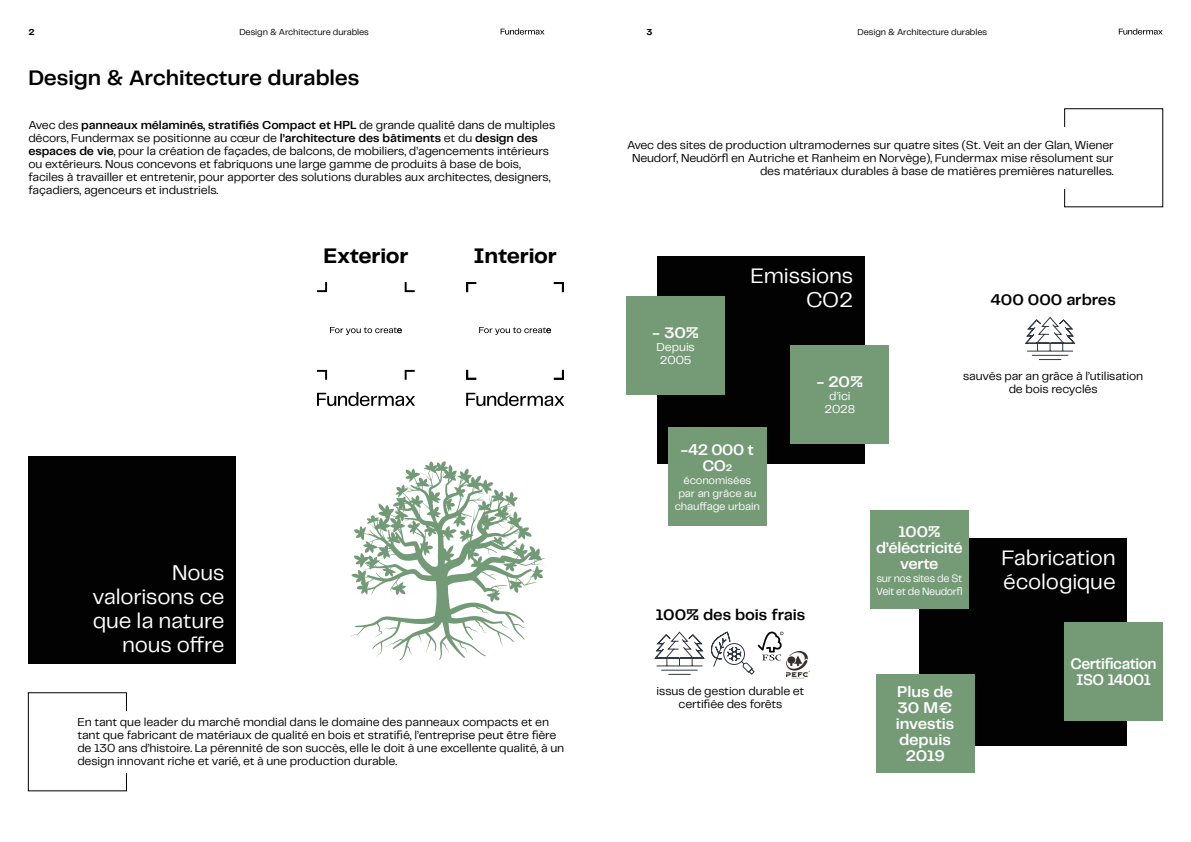
<style>
.page{position:relative;width:1191px;height:842px;background:#fff}
.page>*{position:absolute;margin:0;border:0;box-sizing:border-box;transform-origin:0 0}
.t1{font:22px/24px "Telegraf";letter-spacing:-.01em;color:#fff;text-align:right}
.t2{font:600 22px "Telegraf";letter-spacing:-.01em;color:#000}
.t3{font:700 22px "Telegraf";letter-spacing:-.01em;color:#000}
.t4{font:600 16px/16px "Telegraf";letter-spacing:-.02em;color:#fff;text-align:center}
.t5{font:600 16px "Telegraf";letter-spacing:-.005em;color:#000}
.t6{font:600 16px/16px "Telegraf";letter-spacing:-.02em;color:#fff;text-align:center;scale:.93 1}
.t7{font:12px/13px "Telegraf";letter-spacing:-.01em;color:#000}
.t8{font:12px/13px "Telegraf";letter-spacing:-.005em;color:#fff}
.t9{font:11px/13px "Telegraf";letter-spacing:-.015em;color:#fff;text-align:center}
.t10{font:11px/13px "Telegraf";letter-spacing:-.035em;color:#fff;scale:.96 1}
.t11{font:9px "Telegraf";letter-spacing:-.01em;color:#000}
.t12{font:700 9px "Telegraf";color:#000}
.s1{font-weight:600}
.s2{font-size:10px}
</style>
<div class="page">
<svg style="left:500px;top:28px;width:44px;height:7px"></svg>
<svg style="left:1118px;top:28px;width:44px;height:7px"></svg>
<svg style="left:554px;top:370px;width:10px;height:10px"></svg>
<svg style="left:466px;top:370px;width:10px;height:10px"></svg>
<svg style="left:554px;top:282px;width:10px;height:10px"></svg>
<svg style="left:466px;top:282px;width:10px;height:10px"></svg>
<svg style="left:466px;top:392px;width:98px;height:14px"></svg>
<svg style="left:479px;top:327px;width:72px;height:8px"></svg>
<svg style="left:405px;top:370px;width:10px;height:10px"></svg>
<svg style="left:317px;top:370px;width:10px;height:10px"></svg>
<svg style="left:405px;top:282px;width:10px;height:10px"></svg>
<svg style="left:317px;top:282px;width:10px;height:10px"></svg>
<svg style="left:317px;top:392px;width:98px;height:14px"></svg>
<svg style="left:330px;top:327px;width:72px;height:8px"></svg>
<div style="left:28px;top:456px;width:208px;height:208px;background:#020203"></div>
<div style="left:657px;top:256px;width:207px;height:208px;background:#020203"></div>
<div style="left:919px;top:538px;width:208px;height:208px;background:#020203"></div>
<div style="left:626px;top:297px;width:99px;height:98px;background:#749a76"></div>
<div style="left:668px;top:428px;width:98px;height:98px;background:#749a76"></div>
<div style="left:870px;top:511px;width:98px;height:98px;background:#749a76"></div>
<div style="left:791px;top:346px;width:98px;height:98px;background:#749a76"></div>
<div style="left:1064px;top:623px;width:98px;height:98px;background:#749a76"></div>
<div style="left:28px;top:692px;width:99px;height:99px;border:1px solid #020203"></div>
<div style="left:1064px;top:108px;width:99px;height:99px;border:1px solid #020203"></div>
<div style="left:77px;top:711px;width:487px;height:62px;background:#fff"></div>
<div style="left:627px;top:127px;width:486px;height:62px;background:#fff"></div>
<svg style="left:350px;top:461px;width:195px;height:199px"></svg>
<div style="left:876px;top:675px;width:98px;height:98px;background:#749a76"></div>
<svg style="left:1025px;top:316px;width:51px;height:44px"></svg>
<img style="left:786px;top:651px;width:23px;height:28px">
<svg style="left:654px;top:631px;width:129px;height:44px"></svg>
<p class="t12" style="left:28px;top:26px;width:8px">2</p>
<p class="t12" style="left:646px;top:26px;width:7px">3</p>
<p class="t11" style="left:857px;top:26px;width:131px">Design &amp; Architecture durables</p>
<p class="t11" style="left:239px;top:26px;width:131px">Design &amp; Architecture durables</p>
<h1 class="t2" style="left:28px;top:63px;width:333px">Design &amp; Architecture durables</h1>
<p class="t7" style="left:28px;top:118px;width:528px">Avec des <span class="s1">panneaux mélaminés, stratifiés Compact et HPL</span> de grande qualité dans de multiples décors, Fundermax se positionne au cœur de <span class="s1">l’architecture des bâtiments</span> et du <span class="s1">design des espaces de vie</span>, pour la création de façades, de balcons, de mobiliers, d’agencements intérieurs ou extérieurs. Nous concevons et fabriquons une large gamme de produits à base de bois, faciles à travailler et entretenir, pour apporter des solutions durables aux architectes, designers, façadiers, agenceurs et industriels.</p>
<h1 class="t3" style="left:323px;top:241px;width:86px">Exterior</h1>
<h1 class="t3" style="left:473px;top:241px;width:85px">Interior</h1>
<h1 class="t1" style="left:93px;top:560px;width:134px">Nous valorisons ce que la nature nous offre</h1>
<p class="t7" style="left:77px;top:716px;width:488px">En tant que leader du marché mondial dans le domaine des panneaux compacts et en tant que fabricant de matériaux de qualité en bois et stratifié, l’entreprise peut être fière de 130 ans d’histoire. La pérennité de son succès, elle le doit à une excellente qualité, à un design innovant riche et varié, et à une production durable.</p>
<p class="t7" style="left:627px;top:138px;width:488px;text-align:right">Avec des sites de production ultramodernes sur quatre sites (St. Veit an der Glan, Wiener<br>Neudorf, Neudörfl en Autriche et Ranheim en Norvège), Fundermax mise résolument sur des matériaux durables à base de matières premières naturelles.</p>
<h2 class="t4" style="left:652px;top:325px;width:48px">- 30%</h2>
<p class="t8" style="left:656px;top:340px;width:40px">Depuis<br>2005</p>
<h1 class="t1" style="left:750px;top:263px;width:104px">Emissions<br>CO2</h1>
<h2 class="t4" style="left:816px;top:374px;width:48px">- 20%</h2>
<p class="t8" style="left:824px;top:389px;width:32px;text-align:center">d’ici<br>2028</p>
<h2 class="t4" style="left:681px;top:441px;width:74px">-42 000 t<br>CO<span class="s2">2</span></h2>
<p class="t9" style="left:675px;top:473px;width:87px">économisées par an grâce au chauffage urbain</p>
<h2 class="t5" style="left:655px;top:604px;width:151px">100% des bois frais</h2>
<h2 class="t5" style="left:990px;top:289px;width:127px">400 000 arbres</h2>
<p class="t7" style="left:963px;top:370px;width:182px;text-align:center">sauvés par an grâce à l’utilisation de bois recyclés</p>
<h2 class="t4" style="left:876px;top:523px;width:88px">100% d’éléctricité verte</h2>
<p class="t10" style="left:876px;top:571px;width:91px">sur nos sites de St<br>Veit et de Neudorfl</p>
<h1 class="t1" style="left:1001px;top:545px;width:116px;text-align:left">Fabrication écologique</h1>
<p class="t7" style="left:656px;top:684px;width:149px;text-align:center">issus de gestion durable et certifiée des forêts</p>
<h2 class="t4" style="left:895px;top:684px;width:60px">Plus de<br>30 M€ investis depuis<br>2019</h2>
<h2 class="t6" style="left:1070px;top:656px;width:94px">Certification<br>ISO 14001</h2>
</div>
